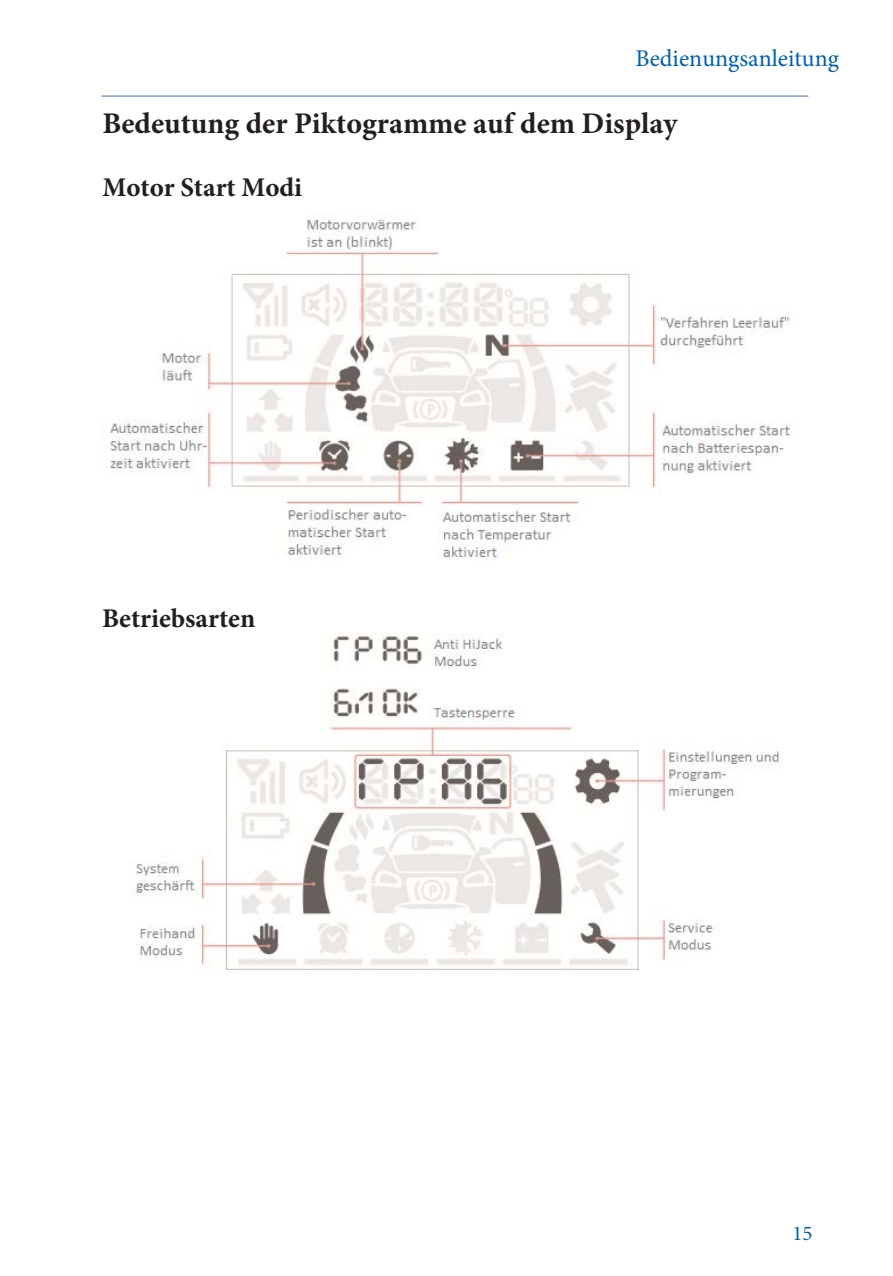
<style>
.page{position:relative;width:893px;height:1276px;background:#fff}
.page>*{position:absolute;margin:0;border:0;box-sizing:border-box;transform-origin:0 0}
.t1{font:700 30px "Minion Pro";color:#231f20}
.t2{font:700 27px "Minion Pro";color:#231f20}
.t3{font:24px "Minion Pro";color:#015fae}
.t4{font:21px "Minion Pro";color:#015fae}
</style>
<div class="page">
<hr style="left:102px;top:95px;width:706px;height:2px;background:#7e9ed2">
<img style="left:109px;top:214px;width:684px;height:345px">
<img style="left:134px;top:634px;width:647px;height:335px">
<p class="t3" style="left:636px;top:42px;width:205px">Bedienungsanleitung</p>
<p class="t1" style="left:102px;top:102px;width:577px">Bedeutung der Piktogramme auf dem Display</p>
<p class="t2" style="left:102px;top:169px;width:201px">Motor Start Modi</p>
<p class="t2" style="left:102px;top:599px;width:155px">Betriebsarten</p>
<p class="t4" style="left:792px;top:1219px;width:22px">15</p>
</div>
